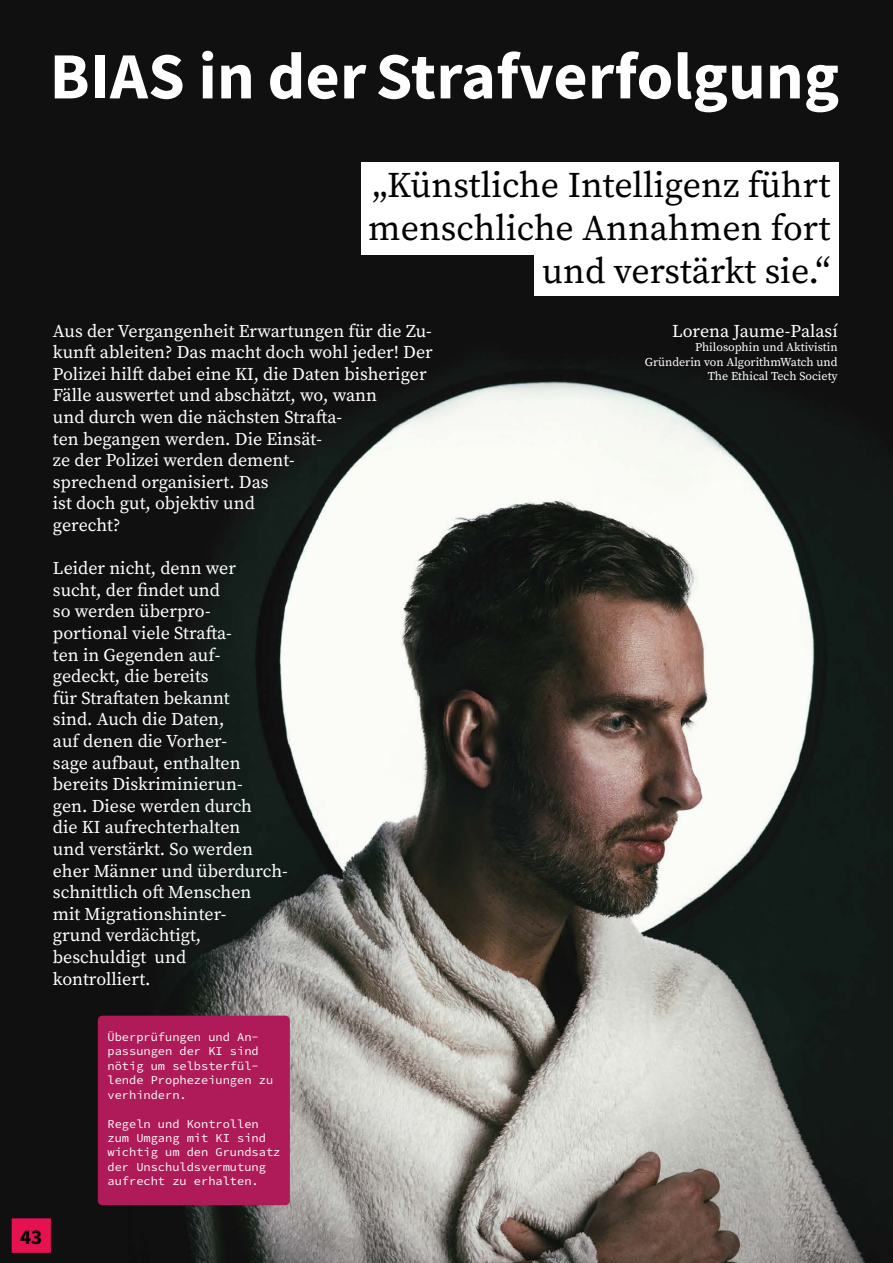
<style>
.page{position:relative;width:893px;height:1263px;background:#fff}
.page>*{position:absolute;margin:0;border:0;box-sizing:border-box;transform-origin:0 0}
.t1{font:66px "Source Sans Variable";letter-spacing:.005em;color:#fff}
.t2{font:36px/43.2px "Source Serif Variable";color:#000;text-align:right}
.t3{font:21px "Source Sans Variable";color:#020203}
.t4{font:18px/21.6px "Source Serif Variable";color:#fff}
.t5{font:12px/14.4px "Source Code Variable";color:#fff}
.t6{font:12px/14.4px "Source Serif Variable";color:#fff;text-align:right}
</style>
<div class="page">
<img style="left:0;top:0;width:893px;height:1263px">
<div style="left:98px;top:1016px;width:192px;height:189px;background:#af1b58;border-radius:5px"></div>
<div style="left:361px;top:162px;width:478px;height:92px;background:#fff"></div>
<div style="left:535px;top:213px;width:304px;height:82px;background:#fff"></div>
<div style="left:12px;top:1218px;width:39px;height:35px;background:#e51150"></div>
<h1 class="t1" style="left:50px;top:37px;width:791px">BIAS in der Strafverfolgung</h1>
<h2 class="t2" style="left:368px;top:163px;width:464px">„Künstliche Intelligenz führt menschliche Annahmen fort und verstärkt sie.“</h2>
<p class="t4" style="left:53px;top:320px;width:381px">Aus der Vergangenheit Erwartungen für die Zu&shy;kunft ableiten? Das macht doch wohl jeder! Der Polizei hilft dabei eine KI, die Daten bisheriger Fälle auswertet und abschätzt, wo, wann<br>und durch wen die nächsten Strafta-<br>ten begangen werden. Die Einsät-<br>ze der Polizei werden dement-<br>sprechend organisiert. Das<br>ist doch gut, objektiv und<br>gerecht?</p>
<p class="t4" style="left:53px;top:557px;width:236px">Leider nicht, denn wer sucht, der findet und<br>so werden überpro&shy;portional viele Strafta-<br>ten in Gegenden auf&shy;gedeckt, die bereits<br>für Straftaten bekannt<br>sind. Auch die Daten,<br>auf denen die Vorher-<br>sage aufbaut, enthalten bereits Diskriminierun-<br>gen. Diese werden durch<br>die KI aufrechterhalten<br>und verstärkt. So werden eher Männer und überdurch&shy;schnittlich oft Menschen<br>mit Migrationshinter-<br>grund verdächtigt, beschuldigt und kontrolliert.</p>
<p class="t4" style="left:672px;top:320px;width:167px">Lorena Jaume-Palasí</p>
<p class="t6" style="left:645px;top:340px;width:194px">Philosophin und Aktivistin<br>Gründerin von AlgorithmWatch und<br>The Ethical Tech Society</p>
<p class="t3" style="left:20px;top:1225px;width:24px">43</p>
<p class="t5" style="left:108px;top:1030px;width:167px">Überprüfungen und An&shy;passungen der KI sind nötig um selbsterfül&shy;lende Prophezeiungen zu verhindern.</p>
<p class="t5" style="left:108px;top:1117px;width:174px">Regeln und Kontrollen zum Umgang mit KI sind wichtig um den Grundsatz der Unschuldsvermutung aufrecht zu erhalten.</p>
</div>
